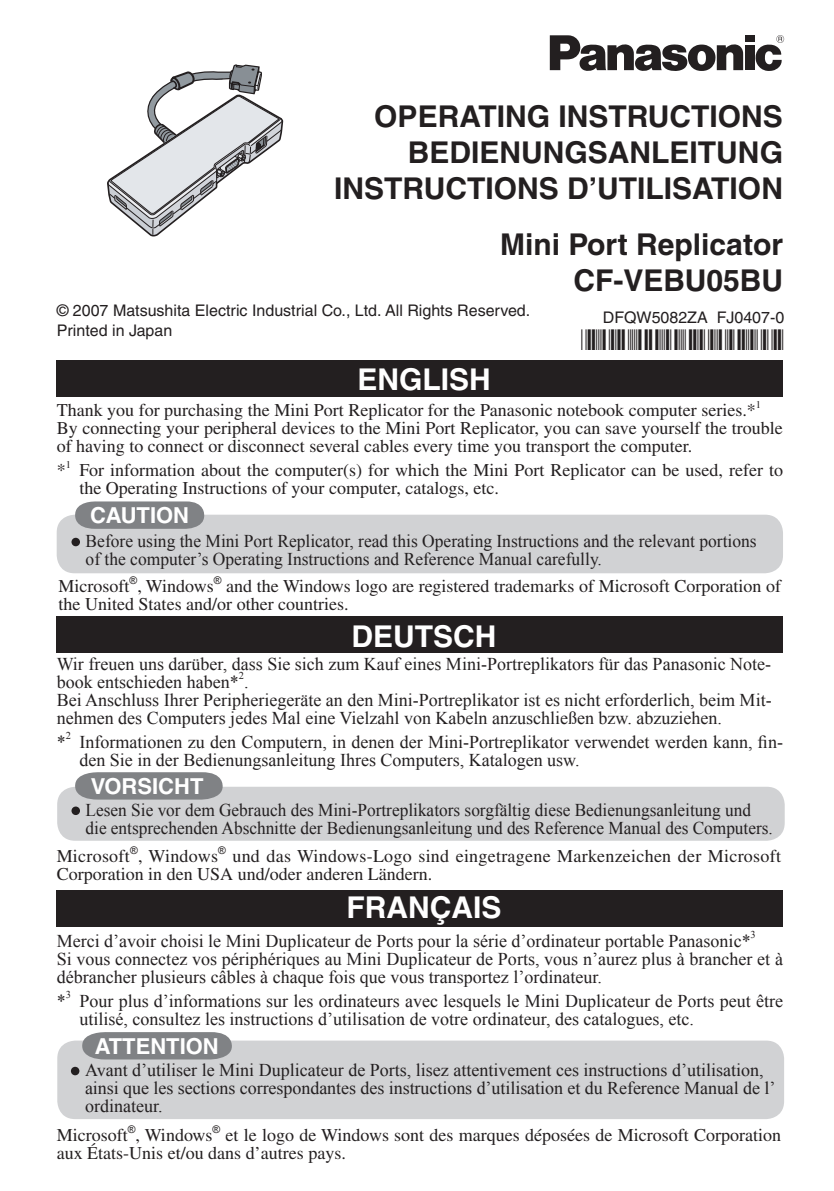
<style>
.page{position:relative;width:834px;height:1191px;background:#fff}
.page>*{position:absolute;margin:0;border:0;box-sizing:border-box;transform-origin:0 0}
.t1{font:700 30px/36px "Helvetica";color:#231f20;text-align:right}
.t2{font:700 30px "Helvetica";color:#fff}
.t3{font:700 22px "Helvetica";color:#fff}
.t4{font:18px/18px "Times New Roman";color:#231f20}
.t5{font:18px/18px "Times";color:#231f20}
.t6{font:18px/18px "Times New Roman";color:#231f20;scale:.96 1}
.t7{font:16px/20px "Helvetica";color:#231f20}
.t8{font:10.4px "Arial";color:#231f20}
.t9{font:10.4px "Times New Roman";color:#231f20}
.t10{font:10.4px "Times";color:#231f20}
</style>
<div class="page">
<div style="left:57px;top:515px;width:725px;height:58px;background:#d1d2d4;border-radius:18px"></div>
<div style="left:57px;top:787px;width:727px;height:54px;background:#d1d2d4;border-radius:18px"></div>
<svg style="left:75px;top:772px;width:149px;height:27px;background:#87898c"></svg>
<svg style="left:74px;top:501px;width:131px;height:28px;background:#898b8e"></svg>
<div style="left:57px;top:1040px;width:726px;height:79px;background:#d1d2d4;border-radius:18px"></div>
<svg style="left:81px;top:1032px;width:152px;height:27px;background:#87898c"></svg>
<div style="left:57px;top:616px;width:725px;height:37px;background:#231f20"></div>
<div style="left:57px;top:360px;width:725px;height:36px;background:#231f20"></div>
<div style="left:57px;top:890px;width:725px;height:37px;background:#231f20"></div>
<svg style="left:107px;top:64px;width:176px;height:172px"></svg>
<div style="left:72px;top:539px;width:7px;height:6px;background:#231f20;border-radius:50%"></div>
<div style="left:71px;top:538px;width:9px;height:8px;border:2px solid #231f20;border-radius:50%"></div>
<div style="left:72px;top:807px;width:7px;height:7px;background:#231f20;border-radius:50%"></div>
<div style="left:71px;top:806px;width:9px;height:9px;border:2px solid #231f20;border-radius:50%"></div>
<div style="left:71px;top:1067px;width:8px;height:8px;border:2px solid #231f20;border-radius:50%"></div>
<div style="left:744px;top:35px;width:10px;height:7px;background:#231f20"></div>
<div style="left:744px;top:45px;width:10px;height:25px;background:#231f20"></div>
<svg style="left:549px;top:35px;width:194px;height:36px"></svg>
<svg style="left:755px;top:35px;width:28px;height:36px"></svg>
<h1 class="t1" style="left:334px;top:101px;width:450px">OPERATING INSTRUCTIONS<br>BEDIENUNGSANLEITUNG<br>INSTRUCTIONS D’UTILISATION</h1>
<h1 class="t1" style="left:500px;top:229px;width:284px">Mini Port Replicator<br>CF-VEBU05BU</h1>
<p class="t7" style="left:57px;top:302px;width:475px">© 2007 Matsushita Electric Industrial Co., Ltd. All Rights Reserved.<br>Printed in Japan</p>
<h1 class="t2" style="left:357px;top:369px;width:135px">ENGLISH</h1>
<p class="t7" style="left:602px;top:309px;width:183px">DFQW5082ZA FJ0407-0</p>
<p class="t5" style="left:57px;top:403px;width:700px">Thank you for purchasing the Mini Port Replicator for the Panasonic notebook computer series.*</p>
<p class="t10" style="left:755px;top:400px;width:7px">1</p>
<p class="t5" style="left:57px;top:421px;width:727px">By connecting your peripheral devices to the Mini Port Replicator, you can save yourself the trouble of having to connect or disconnect several cables every time you transport the computer.</p>
<p class="t5" style="left:57px;top:463px;width:10px">*</p>
<p class="t10" style="left:66px;top:460px;width:7px">1</p>
<p class="t5" style="left:79px;top:463px;width:704px">For information about the computer(s) for which the Mini Port Replicator can be used, refer to the Operating Instructions of your computer, catalogs, etc.</p>
<p class="t3" style="left:90px;top:507px;width:101px">CAUTION</p>
<p class="t4" style="left:86px;top:532px;width:672px">Before using the Mini Port Replicator, read this Operating Instructions and the relevant portions of the computer’s Operating Instructions and Reference Manual carefully.</p>
<p class="t8" style="left:130px;top:574px;width:9px">®</p>
<p class="t8" style="left:214px;top:574px;width:9px">®</p>
<p class="t5" style="left:59px;top:579px;width:157px">Microsoft , Windows</p>
<p class="t5" style="left:59px;top:579px;width:723px;text-indent:168px">and the Windows logo are registered trademarks of Microsoft Corporation of the United States and/or other countries.</p>
<h1 class="t2" style="left:351px;top:625px;width:146px">DEUTSCH</h1>
<p class="t4" style="left:57px;top:654px;width:715px">Wir freuen uns darüber, dass Sie sich zum Kauf eines Mini-Portreplikators für das Panasonic Note&shy;book entschieden haben* .</p>
<p class="t9" style="left:239px;top:670px;width:7px">2</p>
<p class="t4" style="left:57px;top:690px;width:716px">Bei Anschluss Ihrer Peripheriegeräte an den Mini-Portreplikator ist es nicht erforderlich, beim Mit&shy;nehmen des Computers jedes Mal eine Vielzahl von Kabeln anzuschließen bzw. abzuziehen.</p>
<p class="t4" style="left:57px;top:732px;width:10px">*</p>
<p class="t9" style="left:66px;top:730px;width:7px">2</p>
<p class="t4" style="left:79px;top:732px;width:705px">Informationen zu den Computern, in denen der Mini-Portreplikator verwendet werden kann, fin&shy;den Sie in der Bedienungsanleitung Ihres Computers, Katalogen usw.</p>
<p class="t3" style="left:91px;top:778px;width:114px">VORSICHT</p>
<p class="t6" style="left:86px;top:801px;width:717px">Lesen Sie vor dem Gebrauch des Mini-Portreplikators sorgfältig diese Bedienungsanleitung und die entsprechenden Abschnitte der Bedienungsanleitung und des Reference Manual des Computers.</p>
<p class="t5" style="left:57px;top:848px;width:75px">Microsoft</p>
<p class="t8" style="left:130px;top:844px;width:9px">®</p>
<p class="t5" style="left:138px;top:848px;width:81px">, Windows</p>
<p class="t8" style="left:218px;top:844px;width:9px">®</p>
<p class="t5" style="left:57px;top:848px;width:725px;text-indent:176px">und das Windows-Logo sind eingetragene Markenzeichen der Microsoft<br>Corporation in den USA und/oder anderen Ländern.</p>
<h1 class="t2" style="left:346px;top:897px;width:156px">FRANÇAIS</h1>
<p class="t4" style="left:57px;top:931px;width:695px">Merci d’avoir choisi le Mini Duplicateur de Ports pour la série d’ordinateur portable Panasonic*</p>
<p class="t9" style="left:750px;top:929px;width:7px">3</p>
<p class="t4" style="left:57px;top:949px;width:727px">Si vous connectez vos périphériques au Mini Duplicateur de Ports, vous n’aurez plus à brancher et à débrancher plusieurs câbles à chaque fois que vous transportez l’ordinateur.</p>
<p class="t4" style="left:57px;top:991px;width:10px">*</p>
<p class="t9" style="left:66px;top:989px;width:7px">3</p>
<p class="t4" style="left:79px;top:991px;width:705px">Pour plus d’informations sur les ordinateurs avec lesquels le Mini Duplicateur de Ports peut être utilisé, consultez les instructions d’utilisation de votre ordinateur, des catalogues, etc.</p>
<p class="t3" style="left:95px;top:1038px;width:125px">ATTENTION</p>
<p class="t4" style="left:85px;top:1061px;width:691px">Avant d’utiliser le Mini Duplicateur de Ports, lisez attentivement ces instructions d’utilisation, ainsi que les sections correspondantes des instructions d’utilisation et du Reference Manual de l’ ordinateur.</p>
<p class="t8" style="left:128px;top:1123px;width:9px">®</p>
<p class="t8" style="left:212px;top:1123px;width:9px">®</p>
<p class="t5" style="left:57px;top:1127px;width:157px">Microsoft , Windows</p>
<p class="t5" style="left:57px;top:1127px;width:725px;text-indent:169px">et le logo de Windows sont des marques déposées de Microsoft Corporation aux États-Unis et/ou dans d’autres pays.</p>
</div>
